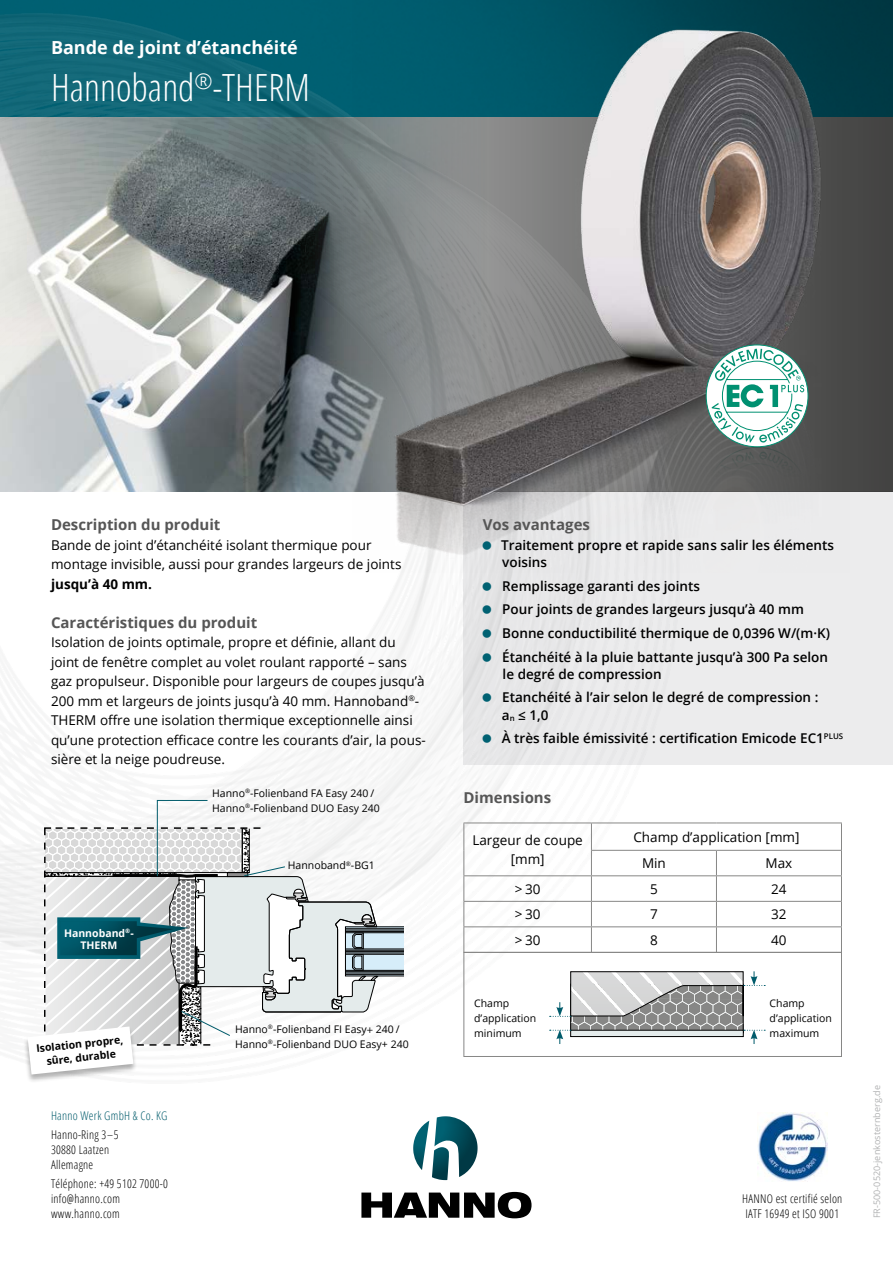
<style>
.page{position:relative;width:893px;height:1263px;background:#fff}
.page>*{position:absolute;margin:0;border:0;box-sizing:border-box;transform-origin:0 0}
.t1{font:300 condensed 37.5px "Open Sans";color:#fff}
.t2{font:700 18px "Open Sans";color:#fff}
.t3{font:700 15px "Open Sans";color:#565656}
.t4{font:13.5px/19.5px "Open Sans";color:#000}
.t5{font:600 13.5px/23.7px "Open Sans";color:#000}
.t6{font:700 13.5px "Open Sans";color:#000}
.t7{font:300 condensed 12px/15px "Open Sans";letter-spacing:.02em;color:#000}
.t8{font:300 condensed 12px "Open Sans";letter-spacing:.02em;color:#005b6b}
.t9{font:10.5px/15px "Open Sans";color:#000}
.t10{font:700 10.5px/13.5px "Open Sans";color:#000;text-align:center}
.t11{font:700 10.5px/12px "Open Sans";color:#fff;text-align:center}
.t12{font:9px "Open Sans";letter-spacing:.005em;color:#b1b2b3}
.s1{font-family:"Myriad Pro"}
</style>
<div class="page">
<img style="left:0;top:0;width:893px;height:117px">
<div style="left:223px;top:117px;width:670px;height:374px;background:#464545"></div>
<img style="left:0;top:8px;width:684px;height:1023px">
<svg style="left:361px;top:1192px;width:170px;height:26px"></svg>
<svg style="left:413px;top:1116px;width:65px;height:64px"></svg>
<div style="left:463px;top:491px;width:430px;height:273px;background:#ececed"></div>
<div style="left:463px;top:952px;width:379px;height:105px;border:1px solid #878786"></div>
<hr style="left:463px;top:822px;width:128px;height:1px;background:#878786">
<hr style="left:591px;top:822px;width:125px;height:1px;background:#878786">
<hr style="left:716px;top:822px;width:126px;height:1px;background:#878786">
<hr style="left:591px;top:850px;width:125px;height:1px;background:#878786">
<hr style="left:716px;top:850px;width:126px;height:1px;background:#878786">
<hr style="left:463px;top:875px;width:128px;height:1px;background:#878786">
<hr style="left:591px;top:875px;width:125px;height:1px;background:#878786">
<hr style="left:716px;top:875px;width:126px;height:1px;background:#878786">
<hr style="left:463px;top:901px;width:128px;height:1px;background:#878786">
<hr style="left:591px;top:901px;width:125px;height:1px;background:#878786">
<hr style="left:716px;top:901px;width:126px;height:1px;background:#878786">
<svg style="left:463px;top:823px;width:1px;height:129px"></svg>
<hr style="left:463px;top:926px;width:128px;height:1px;background:#878786">
<hr style="left:463px;top:952px;width:128px;height:1px;background:#878786">
<svg style="left:591px;top:823px;width:1px;height:129px"></svg>
<hr style="left:591px;top:926px;width:125px;height:1px;background:#878786">
<hr style="left:591px;top:952px;width:125px;height:1px;background:#878786">
<svg style="left:716px;top:851px;width:1px;height:101px"></svg>
<hr style="left:716px;top:926px;width:126px;height:1px;background:#878786">
<hr style="left:716px;top:952px;width:126px;height:1px;background:#878786">
<svg style="left:841px;top:823px;width:1px;height:129px"></svg>
<img style="left:353px;top:0;width:496px;height:572px">
<img style="left:757px;top:1112px;width:70px;height:70px">
<div style="left:23px;top:1026px;width:115px;height:57px;background:#000;opacity:.3"></div>
<svg style="left:28px;top:800px;width:375px;height:274px"></svg>
<svg style="left:550px;top:971px;width:215px;height:73px"></svg>
<svg style="left:706px;top:345px;width:102px;height:204px"></svg>
<h2 class="t2" style="left:51px;top:35px;width:248px">Bande de joint d’étanchéité</h2>
<h1 class="t1" style="left:51px;top:62px;width:260px">Hannoband<sup>®</sup>-THERM</h1>
<p class="t3" style="left:51px;top:514px;width:171px">Description du produit</p>
<p class="t4" style="left:51px;top:534px;width:352px">Bande de joint d’étanchéité isolant thermique pour montage invisible, aussi pour grandes largeurs de joints</p>
<p class="t6" style="left:51px;top:574px;width:102px">jusqu’à 40 mm.</p>
<p class="t3" style="left:51px;top:611px;width:208px">Caractéristiques du produit</p>
<p class="t4" style="left:51px;top:632px;width:376px">Isolation de joints optimale, propre et définie, allant du joint de fenêtre complet au volet roulant rapporté – sans gaz propulseur. Disponible pour largeurs de coupes jusqu’à 200 mm et largeurs de joints jusqu’à 40 mm. Hannoband<sup>®</sup>- THERM offre une isolation thermique exceptionnelle ainsi qu’une protection efficace contre les courants d’air, la pous&shy;sière et la neige poudreuse.</p>
<p class="t3" style="left:483px;top:514px;width:109px">Vos avantages</p>
<p class="t5" style="left:501px;top:536px;width:334px;line-height:17.2px">Traitement propre et rapide sans salir les éléments voisins</p>
<p class="t5" style="left:502px;top:574px;width:329px">Remplissage garanti des joints<br>Pour joints de grandes largeurs jusqu’à 40 mm Bonne conductibilité thermique de 0,0396 W/(m·K)<br>Étanchéité à la pluie battante jusqu’à 300 Pa selon</p>
<p class="t5" style="left:502px;top:662px;width:318px">le degré de compression<br>Etanchéité à l’air selon le degré de compression :</p>
<p class="t5" style="left:502px;top:703px;width:343px">a<sub>n</sub> ≤ 1,0<br>À très faible émissivité : certification Emicode EC1<sup>PLUS</sup></p>
<p class="t11" style="left:64px;top:927px;width:71px">Hannoband<sup>®</sup>-<br>THERM</p>
<p class="t10" style="left:36px;top:1041px;width:89px;rotate:-6deg">Isolation propre, sûre, durable</p>
<p class="t8" style="left:51px;top:1107px;width:118px">Hanno Werk GmbH &amp; Co. KG</p>
<p class="t7" style="left:51px;top:1127px;width:69px">Hanno-Ring 3–5<br>30880 Laatzen<br>Allemagne</p>
<p class="t7" style="left:51px;top:1176px;width:118px">Téléphone: +49 5102 7000-0 info@hanno.com www.hanno.com</p>
<p class="t9" style="left:212px;top:785px;width:169px">Hanno<sup>®</sup>-Folienband FA Easy 240 /<br>Hanno<sup>®</sup>-Folienband DUO Easy 240</p>
<p class="t3" style="left:463px;top:787px;width:89px">Dimensions</p>
<p class="t4" style="left:472px;top:830px;width:112px;text-align:center">Largeur de coupe [mm]</p>
<p class="t4" style="left:642px;top:823px;width:159px;line-height:26.4px;text-indent:-9px">Champ d’application [mm]<br>Min</p>
<p class="t4" style="left:766px;top:853px;width:28px">Max</p>
<p class="t9" style="left:288px;top:857px;width:88px">Hannoband<sup>®</sup>-BG1</p>
<p class="t9" style="left:235px;top:1021px;width:175px">Hanno<sup>®</sup>-Folienband FI Easy<span class="s1">+</span> 240 /<br>Hanno<sup>®</sup>-Folienband DUO Easy+ 240</p>
<p class="t4" style="left:515px;top:879px;width:27px">&gt; 30</p>
<p class="t4" style="left:650px;top:879px;width:9px">5</p>
<p class="t4" style="left:771px;top:879px;width:17px">24</p>
<p class="t4" style="left:515px;top:904px;width:27px">&gt; 30</p>
<p class="t4" style="left:650px;top:904px;width:9px">7</p>
<p class="t4" style="left:771px;top:904px;width:17px">32</p>
<p class="t4" style="left:515px;top:930px;width:27px">&gt; 30</p>
<p class="t4" style="left:650px;top:930px;width:9px">8</p>
<p class="t4" style="left:771px;top:930px;width:17px">40</p>
<p class="t9" style="left:474px;top:995px;width:64px">Champ d’application minimum</p>
<p class="t9" style="left:770px;top:995px;width:64px">Champ d’application maximum</p>
<p class="t7" style="left:742px;top:1191px;width:102px">HANNO est certifié selon<br>IATF 16949 et ISO 9001</p>
<p class="t12" style="left:871px;top:1218px;width:135px;rotate:-90deg">FR-500-0520-jenkosternberg.de</p>
</div>
